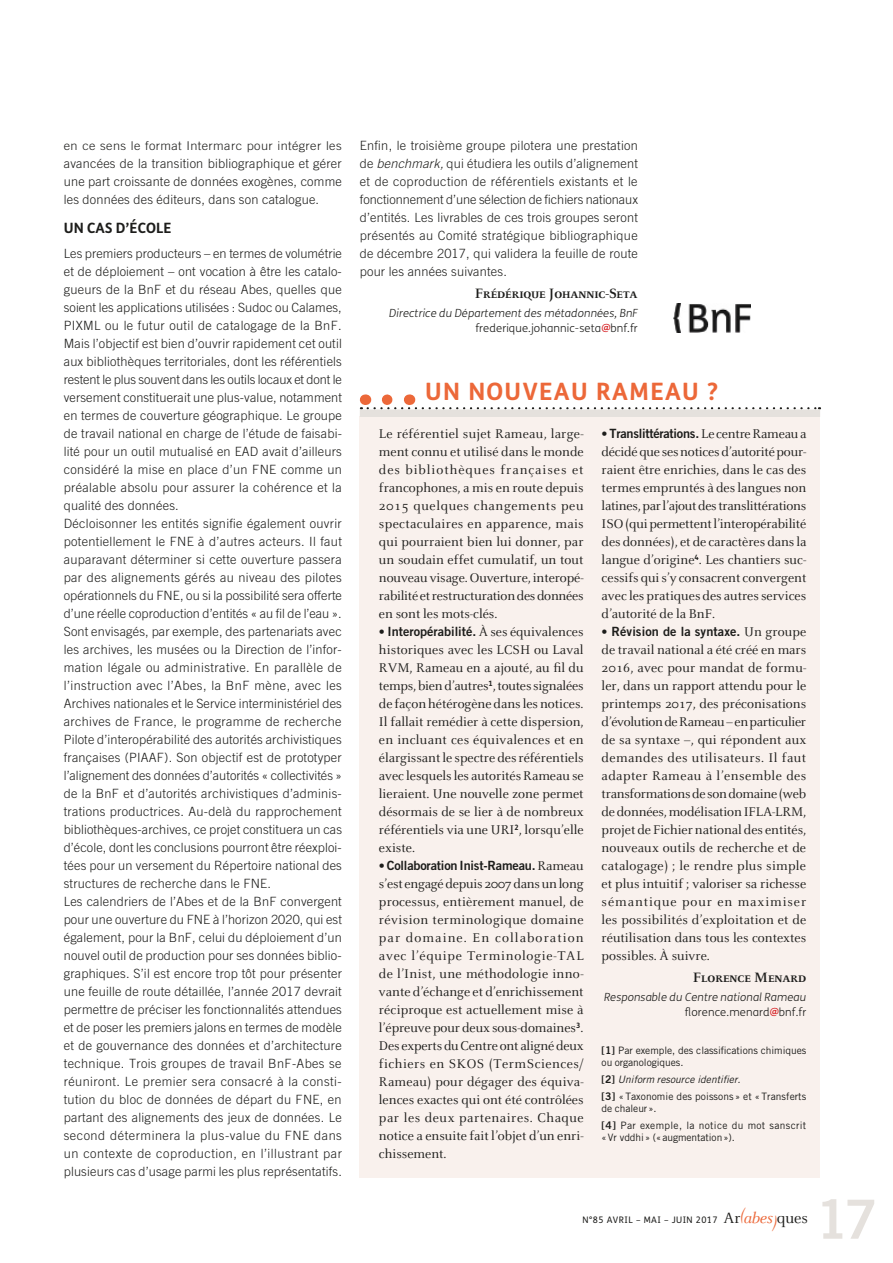
<style>
.page{position:relative;width:893px;height:1263px;background:#fff}
.page>*{position:absolute;margin:0;border:0;box-sizing:border-box;transform-origin:0 0}
.t1{font:54px "Trade Gothic Bold Two";color:#e5e1dd}
.t2{font:700 24px "FS Me";letter-spacing:.05em;color:#ec6839}
.t3{font:700 15px "Celeste Caps";letter-spacing:-.005em;color:#1d1d1b}
.t4{font:700 14.25px "FS Me";color:#1d1d1b}
.t5{font:13.95px/18px "Celeste";color:#1d1d1b;text-align:justify}
.t6{font:300 12.75px/18px "Trade Gothic";letter-spacing:.015em;color:#1d1d1b;text-align:justify}
.t7{font:12.75px "Trade Gothic Bold Two";letter-spacing:-.015em;color:#1d1d1b}
.t8{font:300 12.15px "Trade Gothic";letter-spacing:.03em;color:#1d1d1b;scale:1.05 1}
.t9{font:italic 300 11.25px/15px "FS Me";letter-spacing:.01em;color:#1d1d1b;text-align:right}
.t10{font:10.2px/12.3px "Trade Gothic";letter-spacing:-.005em;color:#1d1d1b}
.t11{font:10.2px/16.8px "Trade Gothic";letter-spacing:.03em;color:#1d1d1b}
.t12{font:9px "FS Me";letter-spacing:.05em;color:#1d1d1b}
.s1{font-style:italic}
.s2{font-style:normal}
.s3{font-weight:400;font-style:normal;color:#d51c20}
.s4{font-size:12px}
.s5{font-family:"Celeste";font-size:13.95px}
.s6{font-family:"Trade Gothic Bold Two";font-size:10.5px}
.s7{font-family:"Celeste";font-size:16.5px}
.s8{font-family:"Celeste";font-style:italic;font-size:16.5px;color:#ec6839}
</style>
<div class="page">
<div style="left:360px;top:416px;width:460px;height:762px;background:#f9f1ed"></div>
<div style="left:360px;top:409px;width:460px;height:8px;background:#e5e1dd"></div>
<svg style="left:361px;top:394px;width:459px;height:15px"></svg>
<img style="left:674px;top:304px;width:77px;height:28px">
<p class="t8" style="left:64px;top:138px;width:266px">en ce sens le format Intermarc pour intégrer les</p>
<p class="t6" style="left:64px;top:154px;width:280px">avancées de la transition bibliographique et gérer une part croissante de données exogènes, comme les données des éditeurs, dans son catalogue.</p>
<p class="t4" style="left:64px;top:217px;width:75px">UN CAS D’ÉCOLE</p>
<p class="t6" style="left:64px;top:244px;width:280px;text-align:left">Les premiers producteurs – en termes de volumétrie et de déploiement – ont vocation à être les catalo&shy;gueurs de la BnF et du réseau Abes, quelles que soient les applications utilisées : Sudoc ou Calames, PIXML ou le futur outil de catalogage de la BnF.<br>Mais l’objectif est bien d’ouvrir rapidement cet outil aux bibliothèques territoriales, dont les référentiels restent le plus souvent dans les outils locaux et dont le versement constituerait une plus-value, notamment en termes de couverture géographique. Le groupe de travail national en charge de l’étude de faisabi&shy;lité pour un outil mutualisé en EAD avait d’ailleurs considéré la mise en place d’un FNE comme un préalable absolu pour assurer la cohérence et la qualité des données.<br>Décloisonner les entités signifie également ouvrir potentiellement le FNE à d’autres acteurs. Il faut auparavant déterminer si cette ouverture passera par des alignements gérés au niveau des pilotes opérationnels du FNE, ou si la possibilité sera offerte d’une réelle coproduction d’entités « au fil de l’eau ».<br>Sont envisagés, par exemple, des partenariats avec les archives, les musées ou la Direction de l’infor&shy;mation légale ou administrative. En parallèle de l’instruction avec l’Abes, la BnF mène, avec les Archives nationales et le Service interministériel des archives de France, le programme de recherche Pilote d’interopérabilité des autorités archivistiques françaises (PIAAF). Son objectif est de prototyper l’alignement des données d’autorités « collectivités » de la BnF et d’autorités archivistiques d’adminis&shy;trations productrices. Au-delà du rapprochement bibliothèques-archives, ce projet constituera un cas d’école, dont les conclusions pourront être réexploi&shy;tées pour un versement du Répertoire national des structures de recherche dans le FNE.<br>Les calendriers de l’Abes et de la BnF convergent pour une ouverture du FNE à l’horizon 2020, qui est également, pour la BnF, celui du déploiement d’un nouvel outil de production pour ses données biblio&shy;graphiques. S’il est encore trop tôt pour présenter une feuille de route détaillée, l’année 2017 devrait permettre de préciser les fonctionnalités attendues et de poser les premiers jalons en termes de modèle et de gouvernance des données et d’architecture technique. Trois groupes de travail BnF-Abes se réuniront. Le premier sera consacré à la consti&shy;tution du bloc de données de départ du FNE, en partant des alignements des jeux de données. Le second déterminera la plus-value du FNE dans un contexte de coproduction, en l’illustrant par plusieurs cas d’usage parmi les plus représentatifs.</p>
<p class="t6" style="left:360px;top:136px;width:280px">Enfin, le troisième groupe pilotera une prestation de <span class="s1">benchmark,</span> qui étudiera les outils d’alignement et de coproduction de référentiels existants et le fonctionnement d’une sélection de fichiers nationaux d’entités. Les livrables de ces trois groupes seront présentés au Comité stratégique bibliographique de décembre 2017, qui validera la feuille de route pour les années suivantes.</p>
<p class="t3" style="left:475px;top:285px;width:165px">Frédérique Johannic-Seta</p>
<p class="t9" style="left:389px;top:305px;width:250px">Directrice du Département des métadonnées, BnF <span class="s2">frederique.johannic-seta</span><span class="s3">@</span><span class="s2">bnf.fr</span></p>
<h2 class="t2" style="left:425px;top:373px;width:189px">UN NOUVEAU RAM</h2>
<h2 class="t2" style="left:650px;top:373px;width:69px">EAU ?</h2>
<p class="t5" style="left:379px;top:425px;width:206px">Le référentiel sujet Rameau, large&shy;ment connu et utilisé dans le monde des bibliothèques françaises et francophones, a mis en route depuis 2015 quelques changements peu spectaculaires en apparence, mais qui pourraient bien lui donner, par un soudain effet cumulatif, un tout nouveau visage. Ouverture, interopé&shy;rabilité et restructuration des données en sont les mots-clés.</p>
<p class="t7" style="left:379px;top:623px;width:206px"><span class="s4">•</span> I nteropérabilité. <span class="s5">À ses équivalences</span></p>
<p class="t5" style="left:379px;top:641px;width:206px">historiques avec les LCSH ou Laval RVM, Rameau en a ajouté, au fil du temps, bien d’autres<sup>1</sup>, toutes signalées de façon hétérogène dans les notices.<br>Il fallait remédier à cette dispersion, en incluant ces équivalences et en élargissant le spectre des référentiels avec lesquels les autorités Rameau se lieraient. Une nouvelle zone permet désormais de se lier à de nombreux référentiels via une URI<sup>2</sup>, lorsqu’elle existe.</p>
<p class="t7" style="left:379px;top:857px;width:206px"><span class="s4">•</span> Collaboration I nist-Rameau. <span class="s5">Rameau</span></p>
<p class="t5" style="left:379px;top:875px;width:206px">s’est engagé depuis 2007 dans un long processus, entièrement manuel, de révision terminologique domaine par domaine. En collaboration avec l’équipe Terminologie-TAL de l’Inist, une méthodologie inno&shy;vante d’échange et d’enrichissement réciproque est actuellement mise à l’épreuve pour deux sous-domaines<sup>3</sup>.<br>Des experts du Centre ont aligné deux fichiers en SKOS (TermSciences/ Rameau) pour dégager des équiva&shy;lences exactes qui ont été contrôlées par les deux partenaires. Chaque notice a ensuite fait l’objet d’un enri&shy;chissement.</p>
<p class="t7" style="left:602px;top:425px;width:206px"><span class="s4">•</span> Translittérations. <span class="s5">Le centre Rameau a</span></p>
<p class="t5" style="left:602px;top:443px;width:206px">décidé que ses notices d’autorité pour&shy;raient être enrichies, dans le cas des termes empruntés à des langues non latines, par l’ajout des translittérations ISO (qui permettent l’interopérabilité des données), et de caractères dans la langue d’origine<sup>4</sup>. Les chantiers suc&shy;cessifs qui s’y consacrent convergent avec les pratiques des autres services d’autorité de la BnF.</p>
<p class="t7" style="left:602px;top:623px;width:206px"><span class="s4">•</span> Révision de la syntaxe. <span class="s5">Un groupe</span></p>
<p class="t5" style="left:602px;top:641px;width:206px">de travail national a été créé en mars 2016, avec pour mandat de formu&shy;ler, dans un rapport attendu pour le printemps 2017, des préconisations d’évolution de Rameau – en particulier de sa syntaxe –, qui répondent aux demandes des utilisateurs. Il faut adapter Rameau à l’ensemble des transformations de son domaine (web de données, modélisation IFLA-LRM, projet de Fichier national des entités, nouveaux outils de recherche et de catalogage) ; le rendre plus simple et plus intuitif ; valoriser sa richesse sémantique pour en maximiser les possibilités d’exploitation et de réutilisation dans tous les contextes possibles. À suivre.</p>
<p class="t3" style="left:693px;top:969px;width:115px">Florence Menard</p>
<p class="t9" style="left:604px;top:989px;width:204px">Responsable du Centre national Rameau <span class="s2">florence.menard</span><span class="s3">@</span><span class="s2">bnf.fr</span></p>
<p class="t10" style="left:602px;top:1044px;width:206px"><span class="s6">[1]</span> Par exemple, des classifications chimiques ou organologiques.</p>
<p class="t10" style="left:602px;top:1071px;width:206px;line-height:16.8px"><span class="s6">[2]</span> <span class="s1">Uniform resource identifier.<br></span><span class="s6">[3]</span> « Taxonomie des poissons » et «Transferts</p>
<p class="t11" style="left:602px;top:1100px;width:206px">de chaleur».<br><span class="s6">[4]</span> Par exemple, la notice du mot sanscrit</p>
<p class="t10" style="left:602px;top:1131px;width:135px">«Vr̥vddhi» («augmentation»).</p>
<p class="t12" style="left:583px;top:1214px;width:227px">n°85 AVRIL – MAI – JUIN 2017 <span class="s7">Ar</span><sup>(</sup><span class="s8">abes)</span><span class="s7">ques</span></p>
<h1 class="t1" style="left:815px;top:1186px;width:63px">17</h1>
</div>
